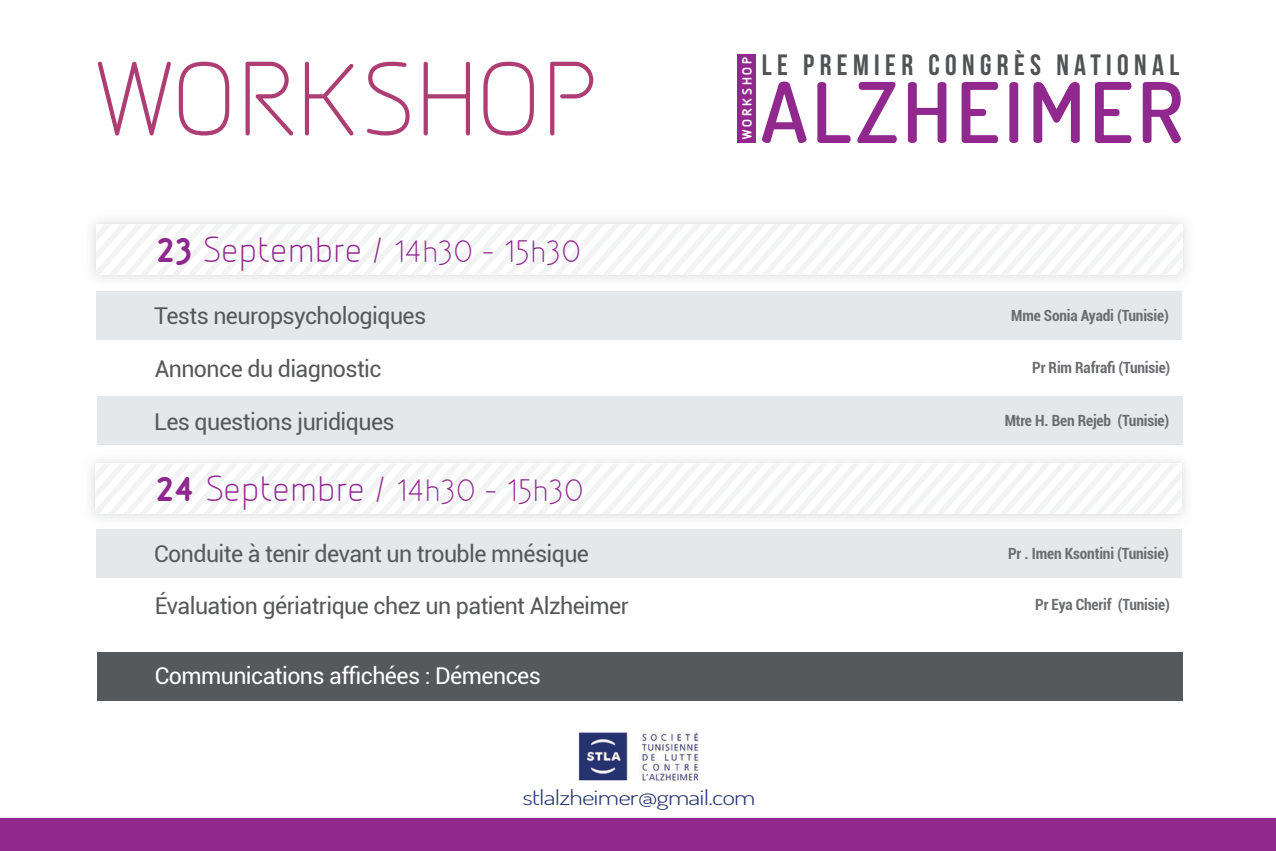
<style>
.page{position:relative;width:1276px;height:851px;background:#fff}
.page>*{position:absolute;margin:0;border:0;box-sizing:border-box;transform-origin:0 0}
.t1{font:111.9px "Designio";color:#ad3d72}
.t2{font:600 83.4px "Dosis";letter-spacing:.05em;color:#90288e}
.t3{font:33px "Designio";color:#8f288e}
.t4{font:29.4px "Bebas Neue";letter-spacing:.185em;color:#4f5353}
.t5{font:23.1px "Roboto";letter-spacing:-.025em;color:#57585a}
.t6{font:23.1px "Roboto";letter-spacing:-.025em;color:#fff}
.t7{font:300 20.7px "Dosis";letter-spacing:-.03em;color:#243371;scale:1.33 1}
.t8{font:700 condensed 15.3px "Roboto";letter-spacing:-.01em;color:#6c6d70}
.t9{font:700 14.4px "Designio";letter-spacing:.175em;color:#fff}
.s1{font-weight:700;font-size:38.7px}
.s2{font-size:38.7px}
</style>
<div class="page">
<svg style="left:96px;top:224px;width:1086px;height:51px"></svg>
<svg style="left:95px;top:463px;width:1086px;height:51px"></svg>
<div style="left:97px;top:292px;width:1085px;height:48px;background:#e6e7e9"></div>
<div style="left:97px;top:529px;width:1085px;height:48px;background:#e6e7e9"></div>
<div style="left:97px;top:397px;width:1085px;height:48px;background:#e6e7e9"></div>
<div style="left:97px;top:652px;width:1085px;height:48px;background:#57585a"></div>
<div style="left:0;top:818px;width:1276px;height:32px;background:#90288e"></div>
<div style="left:738px;top:54px;width:18px;height:88px;background:#90288e"></div>
<img style="left:578px;top:732px;width:121px;height:48px">
<h1 class="t1" style="left:88px;top:41px;width:513px">WORKSHOP</h1>
<h3 class="t3" style="left:156px;top:234px;width:426px"><span class="s1">23</span> <span class="s2">Septembre /</span> 14h30 - 15h30</h3>
<p class="t9" style="left:739px;top:140px;width:85px;rotate:-90deg">WORKSHOP</p>
<p class="t4" style="left:762px;top:49px;width:419px">LE PREMIER CONGRÈS NATIONAL</p>
<h2 class="t2" style="left:761px;top:58px;width:424px">ALZHEIMER</h2>
<p class="t5" style="left:154px;top:299px;width:274px">Tests neuropsychologiques</p>
<p class="t8" style="left:1011px;top:305px;width:159px">Mme Sonia Ayadi (Tunisie)</p>
<p class="t5" style="left:155px;top:352px;width:228px">Annonce du diagnostic</p>
<p class="t8" style="left:1032px;top:356px;width:140px">Pr Rim Rafrafi (Tunisie)</p>
<p class="t5" style="left:154px;top:405px;width:242px">Les questions juridiques</p>
<p class="t8" style="left:1004px;top:410px;width:166px">Mtre H. Ben Rejeb (Tunisie)</p>
<h3 class="t3" style="left:155px;top:473px;width:430px"><span class="s1">24</span> <span class="s2">Septembre /</span> 14h30 - 15h30</h3>
<p class="t5" style="left:154px;top:537px;width:436px">Conduite à tenir devant un trouble mnésique</p>
<p class="t8" style="left:1008px;top:542px;width:162px">Pr . Imen Ksontini (Tunisie)</p>
<p class="t5" style="left:155px;top:589px;width:475px">Évaluation gériatrique chez un patient Alzheimer</p>
<p class="t8" style="left:1035px;top:594px;width:136px">Pr Eya Cherif (Tunisie)</p>
<p class="t6" style="left:155px;top:659px;width:388px">Communications affichées : Démences</p>
<p class="t7" style="left:522px;top:783px;width:177px">stlalzheimer@gmail.com</p>
</div>
